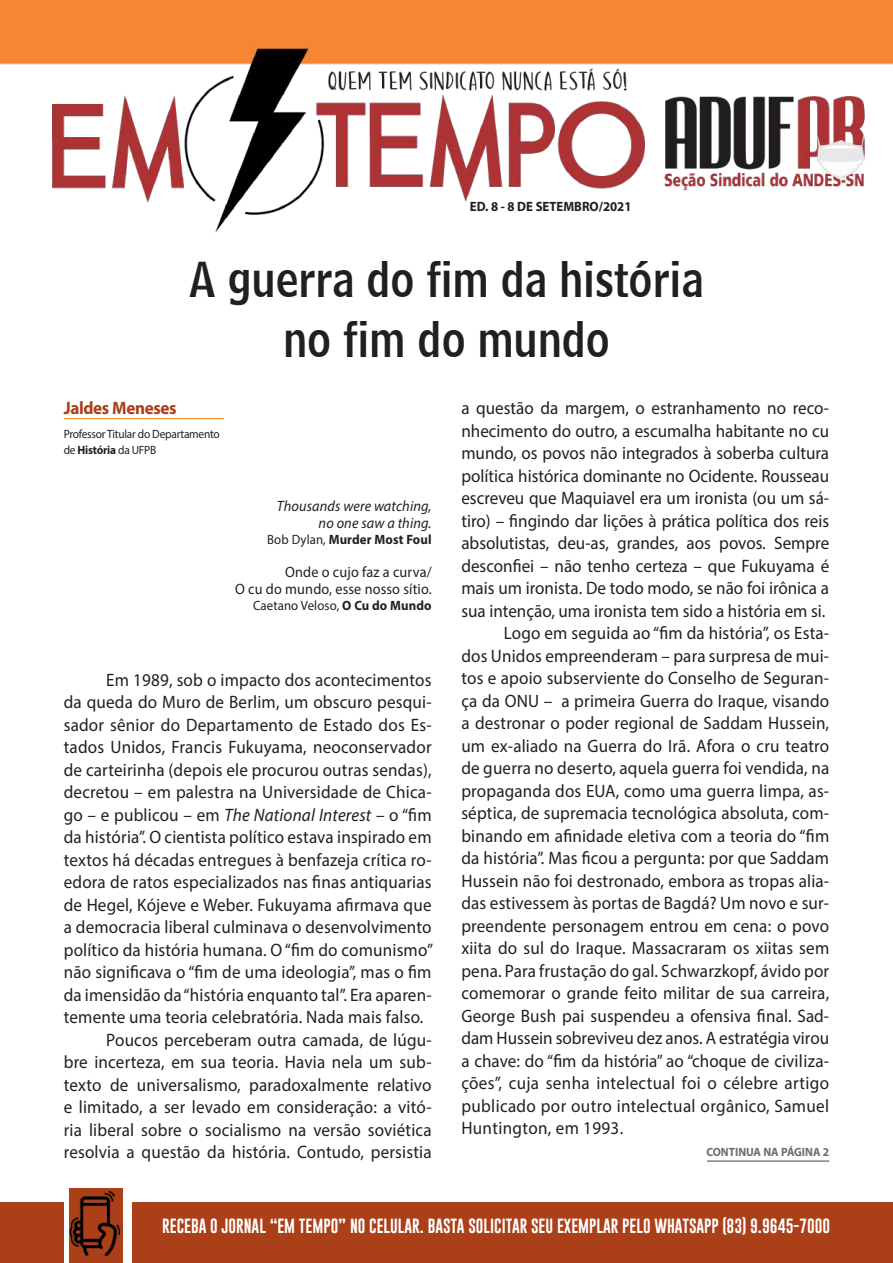
<style>
.page{position:relative;width:893px;height:1263px;background:#fff}
.page>*{position:absolute;margin:0;border:0;box-sizing:border-box;transform-origin:0 0}
.t1{font:48px "Bell Centennial BT Name And Number";color:#231f20;scale:.9 1}
.t2{font:18px/22.5px "Myriad Pro";letter-spacing:.01em;color:#231f20;text-align:justify;scale:.95 1}
.t3{font:700 18px "Myriad Pro";letter-spacing:-.02em;color:#aa3f18;scale:.95 1}
.t4{font:15px "Gobold";color:#fff}
.t5{font:15px "Myriad Pro";letter-spacing:.01em;color:#231f20;scale:.95 1}
.t6{font:italic 15px "Myriad Pro";letter-spacing:.01em;color:#231f20;scale:.95 1}
.t7{font:700 13.5px "Myriad Pro";color:#231f20;scale:.95 1}
.t8{font:13.5px "Myriad Pro";letter-spacing:.01em;color:#231f20;scale:.95 1}
.t9{font:12px/16.5px "Myriad Pro";letter-spacing:-.02em;color:#231f20;scale:.95 1}
.t10{font:700 12px "Myriad Pro";color:#6c6d70;scale:.95 1}
.s1{font-weight:700}
.s2{font-weight:400}
.s3{font-weight:400;font-style:italic}
.s4{font-style:italic}
</style>
<div class="page">
<img style="left:0;top:44px;width:893px;height:188px">
<div style="left:0;top:0;width:893px;height:44px;background:#f58634"></div>
<div style="left:132px;top:1202px;width:761px;height:61px;background:#aa3f18"></div>
<div style="left:0;top:1202px;width:64px;height:61px;background:#aa3f18"></div>
<hr style="left:64px;top:418px;width:160px;height:1px;background:#f58220">
<hr style="left:707px;top:1160px;width:122px;height:2px;background:#808285">
<div style="left:69px;top:1188px;width:54px;height:75px;background:#aa3f18"></div>
<img style="left:69px;top:1191px;width:52px;height:64px">
<p class="t7" style="left:470px;top:197px;width:171px">ED. 8 - 8 DE SETEMBRO/2021</p>
<p class="t1" style="left:189px;top:249px;width:573px">A guerra do fim da história</p>
<p class="t1" style="left:283px;top:309px;width:364px">no fim do mundo</p>
<p class="t3" style="left:64px;top:397px;width:120px">Jaldes Meneses</p>
<p class="t9" style="left:64px;top:425px;width:166px">Professor Titular do Departamento de <span class="s1">História</span> da UFPB</p>
<p class="t6" style="left:277px;top:497px;width:164px">Thousands were watching,</p>
<p class="t6" style="left:319px;top:513px;width:120px">no one saw a thing.</p>
<p class="t7" style="left:267px;top:531px;width:175px"><span class="s2">Bob Dylan</span><span class="s3">,</span> Murder Most Foul</p>
<p class="t5" style="left:285px;top:563px;width:156px">Onde o cujo faz a curva/</p>
<p class="t5" style="left:235px;top:580px;width:208px">O cu do mundo, esse nosso sítio.</p>
<p class="t8" style="left:253px;top:597px;width:189px">Caetano Veloso, <span class="s1">O Cu do Mundo</span></p>
<p class="t2" style="left:64px;top:668px;width:390px;text-indent:43px">Em 1989, sob o impacto dos acontecimentos da queda do Muro de Berlim, um obscuro pesqui&shy;sador sênior do Departamento de Estado dos Es&shy;tados Unidos, Francis Fukuyama, neoconservador de carteirinha (depois ele procurou outras sendas), decretou – em palestra na Universidade de Chica&shy;go – e publicou – em <span class="s4">The National Interest</span> – o “fim da história”. O cientista político estava inspirado em textos há décadas entregues à benfazeja crítica ro&shy;edora de ratos especializados nas finas antiquarias de Hegel, Kójeve e Weber. Fukuyama afirmava que a democracia liberal culminava o desenvolvimento político da história humana. O “fim do comunismo” não significava o “fim de uma ideologia”, mas o fim da imensidão da “história enquanto tal”. Era aparen&shy;temente uma teoria celebratória. Nada mais falso.</p>
<p class="t2" style="left:64px;top:1028px;width:389px;text-indent:43px">Poucos perceberam outra camada, de lúgu&shy;bre incerteza, em sua teoria. Havia nela um sub&shy;texto de universalismo, paradoxalmente relativo e limitado, a ser levado em consideração: a vitó&shy;ria liberal sobre o socialismo na versão soviética resolvia a questão da história. Contudo, persistia</p>
<p class="t2" style="left:461px;top:397px;width:389px">a questão da margem, o estranhamento no reco&shy;nhecimento do outro, a escumalha habitante no cu mundo, os povos não integrados à soberba cultura política histórica dominante no Ocidente. Rousseau escreveu que Maquiavel era um ironista (ou um sá&shy;tiro) – fingindo dar lições à prática política dos reis absolutistas, deu-as, grandes, aos povos. Sempre desconfiei – não tenho certeza – que Fukuyama é mais um ironista. De todo modo, se não foi irônica a sua intenção, uma ironista tem sido a história em si.</p>
<p class="t2" style="left:461px;top:622px;width:389px;text-indent:43px">Logo em seguida ao “fim da história”, os Esta&shy;dos Unidos empreenderam – para surpresa de mui&shy;tos e apoio subserviente do Conselho de Seguran&shy;ça da ONU – a primeira Guerra do Iraque, visando a destronar o poder regional de Saddam Hussein, um ex-aliado na Guerra do Irã. Afora o cru teatro de guerra no deserto, aquela guerra foi vendida, na propaganda dos EUA, como uma guerra limpa, as&shy;séptica, de supremacia tecnológica absoluta, com&shy;binando em afinidade eletiva com a teoria do “fim da história”. Mas ficou a pergunta: por que Saddam Hussein não foi destronado, embora as tropas alia&shy;das estivessem às portas de Bagdá? Um novo e sur&shy;preendente personagem entrou em cena: o povo xiita do sul do Iraque. Massacraram os xiitas sem pena. Para frustação do gal. Schwarzkopf, ávido por comemorar o grande feito militar de sua carreira, George Bush pai suspendeu a ofensiva final. Sad&shy;dam Hussein sobreviveu dez anos. A estratégia virou a chave: do “fim da história” ao “choque de civiliza&shy;ções”, cuja senha intelectual foi o célebre artigo publicado por outro intelectual orgânico, Samuel Huntington, em 1993.</p>
<p class="t10" style="left:706px;top:1144px;width:131px">CONTINUA NA PÁGINA 2</p>
<p class="t4" style="left:162px;top:1216px;width:670px">RECEBA O JORNAL “EM TEMPO” NO CELULAR. BASTA SOLICITAR SEU EXEMPLAR PELO WHATSAPP (83) 9.9645-7000</p>
</div>
